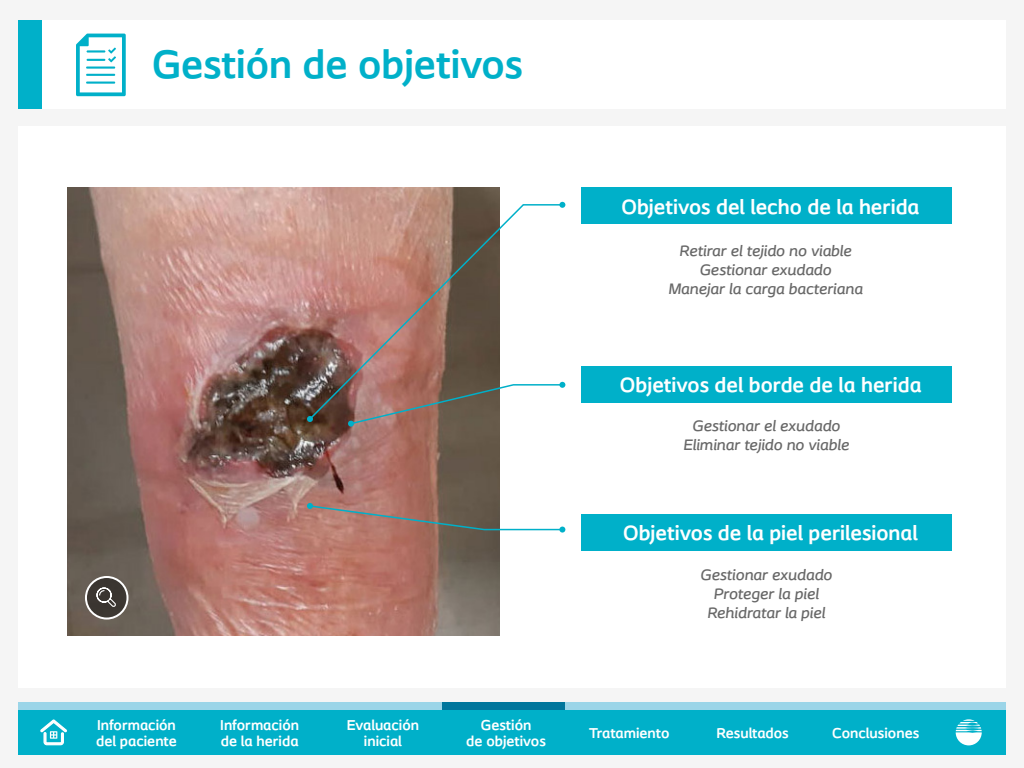
<style>
.page{position:relative;width:1024px;height:768px;background:#f5f5f5}
.page>*{position:absolute;margin:0;border:0;box-sizing:border-box;transform-origin:0 0}
.t1{font:700 41.5px "Coloplast";color:#00b0c9}
.t2{font:700 21.6px "Coloplast";color:#fff}
.t3{font:italic 500 15.9px/19px "Coloplast";color:#686868;text-align:center}
.t4{font:700 15px/16px "Coloplast";color:#fff}
</style>
<div class="page">
<div style="left:18px;top:702px;width:988px;height:53px;background:#00b0c9"></div>
<div style="left:18px;top:702px;width:988px;height:8px;background:#9bd5e8"></div>
<div style="left:18px;top:20px;width:988px;height:89px;background:#fff"></div>
<div style="left:18px;top:126px;width:988px;height:562px;background:#fff"></div>
<div style="left:18px;top:20px;width:24px;height:89px;background:#00b0c9"></div>
<svg style="left:40px;top:719px;width:27px;height:27px"></svg>
<svg style="left:956px;top:719px;width:26px;height:26px"></svg>
<img style="left:67px;top:188px;width:433px;height:448px">
<svg style="left:308px;top:203px;width:255px;height:218px"></svg>
<svg style="left:559px;top:202px;width:6px;height:6px"></svg>
<svg style="left:307px;top:416px;width:6px;height:6px"></svg>
<svg style="left:348px;top:382px;width:217px;height:45px"></svg>
<svg style="left:307px;top:503px;width:258px;height:30px"></svg>
<div style="left:581px;top:188px;width:370px;height:36px;background:#00b0c9"></div>
<div style="left:581px;top:514px;width:370px;height:36px;background:#00b0c9"></div>
<div style="left:581px;top:366px;width:370px;height:37px;background:#00b0c9"></div>
<svg style="left:86px;top:577px;width:42px;height:42px"></svg>
<div style="left:85px;top:576px;width:44px;height:44px;border:2px solid #fff;border-radius:50%"></div>
<svg style="left:95px;top:587px;width:22px;height:21px"></svg>
<svg style="left:76px;top:34px;width:50px;height:62px"></svg>
<div style="left:442px;top:702px;width:123px;height:8px;background:#00769c"></div>
<h1 class="t1" style="left:152px;top:39px;width:373px">Gestión de objetivos</h1>
<h2 class="t2" style="left:621px;top:193px;width:299px">Objetivos del lecho de la herida</h2>
<p class="t3" style="left:668px;top:241px;width:196px">Retirar el tejido no viable<br>Gestionar exudado<br>Manejar la carga bacteriana</p>
<h2 class="t2" style="left:620px;top:372px;width:303px">Objetivos del borde de la herida</h2>
<p class="t3" style="left:683px;top:417px;width:168px">Gestionar el exudado<br>Eliminar tejido no viable</p>
<h2 class="t2" style="left:623px;top:520px;width:296px">Objetivos de la piel perilesional</h2>
<p class="t3" style="left:700px;top:565px;width:133px">Gestionar exudado<br>Proteger la piel<br>Rehidratar la piel</p>
<p class="t4" style="left:96px;top:717px;width:82px">Información del paciente</p>
<p class="t4" style="left:347px;top:717px;width:74px;text-align:center">Evaluación inicial</p>
<p class="t4" style="left:716px;top:725px;width:74px">Resultados</p>
<p class="t4" style="left:220px;top:717px;width:80px">Información de la herida</p>
<p class="t4" style="left:589px;top:725px;width:82px">Tratamiento</p>
<p class="t4" style="left:466px;top:717px;width:81px;text-align:center">Gestión<br>de objetivos</p>
<p class="t4" style="left:832px;top:725px;width:88px">Conclusiones</p>
</div>
